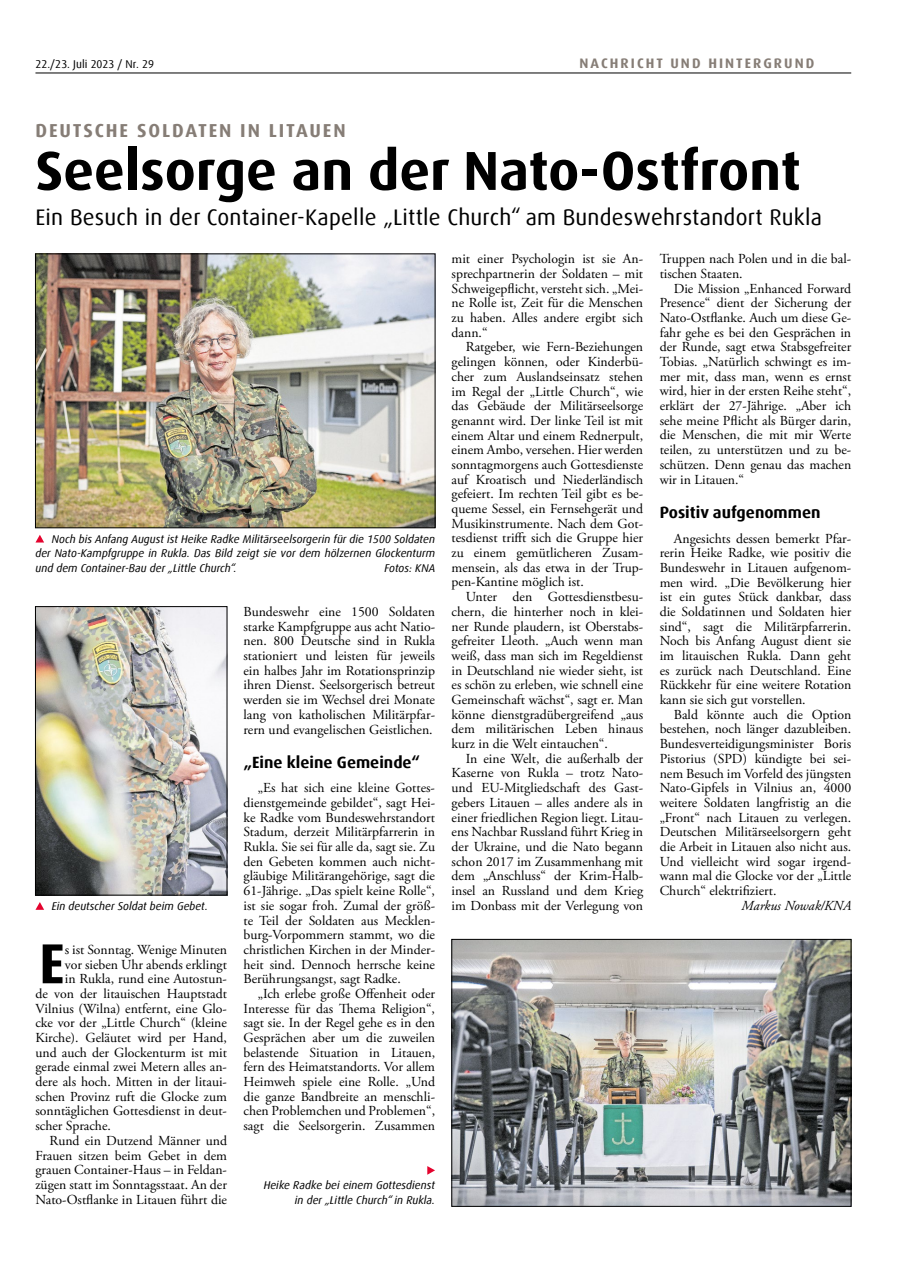
<style>
.page{position:relative;width:908px;height:1276px;background:#fff}
.page>*{position:absolute;margin:0;border:0;box-sizing:border-box;transform-origin:0 0}
.t1{font:700 56.5px "Dax Offc Pro";color:#000}
.t2{font:700 55px "Dax Offc Pro";color:#000}
.t3{font:22.5px "Dax Offc Pro";letter-spacing:.01em;color:#000}
.t4{font:700 18.75px "Dax Offc Pro";letter-spacing:.1em;color:#867d76}
.t5{font:700 16.25px "Dax Offc Pro";color:#000}
.t6{font:13.75px/14.6px "Adobe Garamond Pro";color:#000;text-align:justify}
.t7{font:700 13.75px "Dax Offc Pro";letter-spacing:.15em;color:#867d76}
.t8{font:italic 13.75px "Adobe Garamond Pro";color:#000}
.t9{font:italic 11.25px/14.8px "Dax Offc Pro";color:#000;text-align:justify}
.t10{font:11.25px "Dax Offc Pro";letter-spacing:.005em;color:#000}
</style>
<div class="page">
<hr style="left:35px;top:73px;width:815px;height:1px;background:#000">
<img style="left:453px;top:941px;width:395px;height:263px">
<div style="left:451px;top:939px;width:399px;height:267px;border:1px solid #000"></div>
<img style="left:37px;top:256px;width:396px;height:270px">
<div style="left:35px;top:254px;width:400px;height:274px;border:1px solid #000"></div>
<img style="left:37px;top:608px;width:188px;height:285px">
<div style="left:35px;top:606px;width:192px;height:289px;border:1px solid #000"></div>
<svg style="left:35px;top:535px;width:9px;height:7px"></svg>
<svg style="left:35px;top:902px;width:9px;height:8px"></svg>
<svg style="left:427px;top:1166px;width:8px;height:8px"></svg>
<p class="t10" style="left:35px;top:56px;width:120px">22./23. Juli 2023 / Nr. 29</p>
<p class="t7" style="left:579px;top:54px;width:236px">NACHRICHT UND HINTERGRUND</p>
<h3 class="t4" style="left:35px;top:119px;width:311px">DEUTSCHE SOLDATEN IN LITAUEN</h3>
<h2 class="t2" style="left:35px;top:135px;width:766px">Seelsorge an der Nato-Ostfront</h2>
<h3 class="t3" style="left:35px;top:202px;width:787px">Ein Besuch in der Container-Kapelle „Little Church“ am Bundeswehrstandort Rukla</h3>
<p class="t9" style="left:35px;top:531px;width:401px;text-indent:16px">Noch bis Anfang August ist Heike Radke Militärseelsorgerin für die 1500 Soldaten der Nato-Kampfgruppe in Rukla. Das Bild zeigt sie vor dem hölzernen Glockenturm und dem Container-Bau der „Little Church“.</p>
<p class="t9" style="left:384px;top:561px;width:52px">Fotos: KNA</p>
<p class="t9" style="left:52px;top:898px;width:158px">Ein deutscher Soldat beim Gebet.</p>
<h1 class="t1" style="left:39px;top:927px;width:27px">E</h1>
<p class="t6" style="left:65px;top:942px;width:163px">s ist Sonntag. Wenige Minuten</p>
<p class="t6" style="left:65px;top:957px;width:163px">vor sieben Uhr abends erklingt</p>
<p class="t6" style="left:65px;top:972px;width:163px">in Rukla, rund eine Autostun-</p>
<p class="t6" style="left:35px;top:986px;width:193px">de von der litauischen Hauptstadt</p>
<p class="t6" style="left:35px;top:1001px;width:193px">Vilnius (Wilna) entfernt, eine Glo-</p>
<p class="t6" style="left:35px;top:1016px;width:193px">cke vor der „Little Church“ (kleine</p>
<p class="t6" style="left:35px;top:1031px;width:193px">Kirche). Geläutet wird per Hand,</p>
<p class="t6" style="left:35px;top:1045px;width:193px">und auch der Glockenturm ist mit</p>
<p class="t6" style="left:35px;top:1060px;width:193px">gerade einmal zwei Metern alles an-</p>
<p class="t6" style="left:35px;top:1075px;width:193px">dere als hoch. Mitten in der litaui-</p>
<p class="t6" style="left:35px;top:1089px;width:193px">schen Provinz ruft die Glocke zum</p>
<p class="t6" style="left:35px;top:1104px;width:193px">sonntäglichen Gottesdienst in deut-</p>
<p class="t6" style="left:35px;top:1119px;width:77px">scher Sprache.</p>
<p class="t6" style="left:50px;top:1133px;width:179px">Rund ein Dutzend Männer und</p>
<p class="t6" style="left:35px;top:1148px;width:193px">Frauen sitzen beim Gebet in dem</p>
<p class="t6" style="left:35px;top:1163px;width:193px">grauen Container-Haus – in Feldan-</p>
<p class="t6" style="left:35px;top:1177px;width:193px">zügen statt im Sonntagsstaat. An der</p>
<p class="t6" style="left:35px;top:1192px;width:193px">Nato-Ostflanke in Litauen führt die</p>
<p class="t6" style="left:243px;top:605px;width:193px">Bundeswehr eine 1500 Soldaten starke Kampfgruppe aus acht Natio&shy;nen. 800 Deutsche sind in Rukla stationiert und leisten für jeweils ein halbes Jahr im Rotationsprinzip ihren Dienst. Seelsorgerisch betreut werden sie im Wechsel drei Monate lang von katholischen Militärpfar&shy;rern und evangelischen Geistlichen.</p>
<p class="t5" style="left:243px;top:752px;width:178px">„Eine kleine Gemeinde“</p>
<p class="t6" style="left:243px;top:781px;width:193px;text-indent:14px">„Es hat sich eine kleine Gottes&shy;dienstgemeinde gebildet“, sagt Hei&shy;ke Radke vom Bundeswehrstandort Stadum, derzeit Militärpfarrerin in Rukla. Sie sei für alle da, sagt sie. Zu den Gebeten kommen auch nicht&shy;gläubige Militärangehörige, sagt die 61-Jährige. „Das spielt keine Rolle“, ist sie sogar froh. Zumal der größ&shy;te Teil der Soldaten aus Mecklen&shy;burg-Vorpommern stammt, wo die christlichen Kirchen in der Minder&shy;heit sind. Dennoch herrsche keine Berührungsangst, sagt Radke.</p>
<p class="t6" style="left:243px;top:986px;width:193px;text-indent:14px">„Ich erlebe große Offenheit oder Interesse für das Thema Religion“, sagt sie. In der Regel gehe es in den Gesprächen aber um die zuweilen belastende Situation in Litauen, fern des Heimatstandorts. Vor allem Heimweh spiele eine Rolle. „Und die ganze Bandbreite an menschli&shy;chen Problemchen und Problemen“, sagt die Seelsorgerin. Zusammen</p>
<p class="t9" style="left:263px;top:1177px;width:173px;text-align:right">Heike Radke bei einem Gottesdienst in der „Little Church“ in Rukla.</p>
<p class="t6" style="left:451px;top:252px;width:193px">mit einer Psychologin ist sie An&shy;sprechpartnerin der Soldaten – mit Schweigepflicht, versteht sich. „Mei&shy;ne Rolle ist, Zeit für die Menschen zu haben. Alles andere ergibt sich dann.“</p>
<p class="t6" style="left:451px;top:340px;width:193px;text-indent:14px">Ratgeber, wie Fern-Beziehungen gelingen können, oder Kinderbü&shy;cher zum Auslandseinsatz stehen im Regal der „Little Church“, wie das Gebäude der Militärseelsorge genannt wird. Der linke Teil ist mit einem Altar und einem Rednerpult, einem Ambo, versehen. Hier werden sonntagmorgens auch Gottesdienste auf Kroatisch und Niederländisch gefeiert. Im rechten Teil gibt es be&shy;queme Sessel, ein Fernsehgerät und Musikinstrumente. Nach dem Got&shy;tesdienst trifft sich die Gruppe hier zu einem gemütlicheren Zusam&shy;mensein, als das etwa in der Trup&shy;pen-Kantine möglich ist.</p>
<p class="t6" style="left:451px;top:590px;width:193px;text-indent:14px">Unter den Gottesdienstbesu&shy;chern, die hinterher noch in klei&shy;ner Runde plaudern, ist Oberstabs&shy;gefreiter Lleoth. „Auch wenn man weiß, dass man sich im Regeldienst in Deutschland nie wieder sieht, ist es schön zu erleben, wie schnell eine Gemeinschaft wächst“, sagt er. Man könne dienstgradübergreifend „aus dem militärischen Leben hinaus kurz in die Welt eintauchen“.</p>
<p class="t6" style="left:451px;top:751px;width:193px;text-indent:14px">In eine Welt, die außerhalb der Kaserne von Rukla – trotz Nato&shy;und EU-Mitgliedschaft des Gast&shy;gebers Litauen – alles andere als in einer friedlichen Region liegt. Litau&shy;ens Nachbar Russland führt Krieg in der Ukraine, und die Nato begann schon 2017 im Zusammenhang mit dem „Anschluss“ der Krim-Halb&shy;insel an Russland und dem Krieg im Donbass mit der Verlegung von</p>
<p class="t6" style="left:659px;top:252px;width:193px">Truppen nach Polen und in die bal&shy;tischen Staaten.</p>
<p class="t6" style="left:659px;top:281px;width:193px;text-indent:14px">Die Mission „Enhanced Forward Presence“ dient der Sicherung der Nato-Ostflanke. Auch um diese Ge&shy;fahr gehe es bei den Gesprächen in der Runde, sagt etwa Stabsgefreiter Tobias. „Natürlich schwingt es im&shy;mer mit, dass man, wenn es ernst wird, hier in der ersten Reihe steht“, erklärt der 27-Jährige. „Aber ich sehe meine Pflicht als Bürger darin, die Menschen, die mit mir Werte teilen, zu unterstützen und zu be&shy;schützen. Denn genau das machen wir in Litauen.“</p>
<p class="t5" style="left:659px;top:502px;width:162px">Positiv aufgenommen</p>
<p class="t6" style="left:659px;top:531px;width:193px;text-indent:14px">Angesichts dessen bemerkt Pfar&shy;rerin Heike Radke, wie positiv die Bundeswehr in Litauen aufgenom&shy;men wird. „Die Bevölkerung hier ist ein gutes Stück dankbar, dass die Soldatinnen und Soldaten hier sind“, sagt die Militärpfarrerin.<br>Noch bis Anfang August dient sie im litauischen Rukla. Dann geht es zurück nach Deutschland. Eine Rückkehr für eine weitere Rotation kann sie sich gut vorstellen.</p>
<p class="t6" style="left:659px;top:707px;width:193px;text-indent:14px">Bald könnte auch die Option bestehen, noch länger dazubleiben.<br>Bundesverteidigungsminister Boris Pistorius (SPD) kündigte bei sei&shy;nem Besuch im Vorfeld des jüngsten Nato-Gipfels in Vilnius an, 4000 weitere Soldaten langfristig an die „Front“ nach Litauen zu verlegen.<br>Deutschen Militärseelsorgern geht die Arbeit in Litauen also nicht aus.<br>Und vielleicht wird sogar irgend&shy;wann mal die Glocke vor der „Little Church“ elektrifiziert.</p>
<p class="t8" style="left:741px;top:897px;width:111px">Markus Nowak/KNA</p>
</div>
